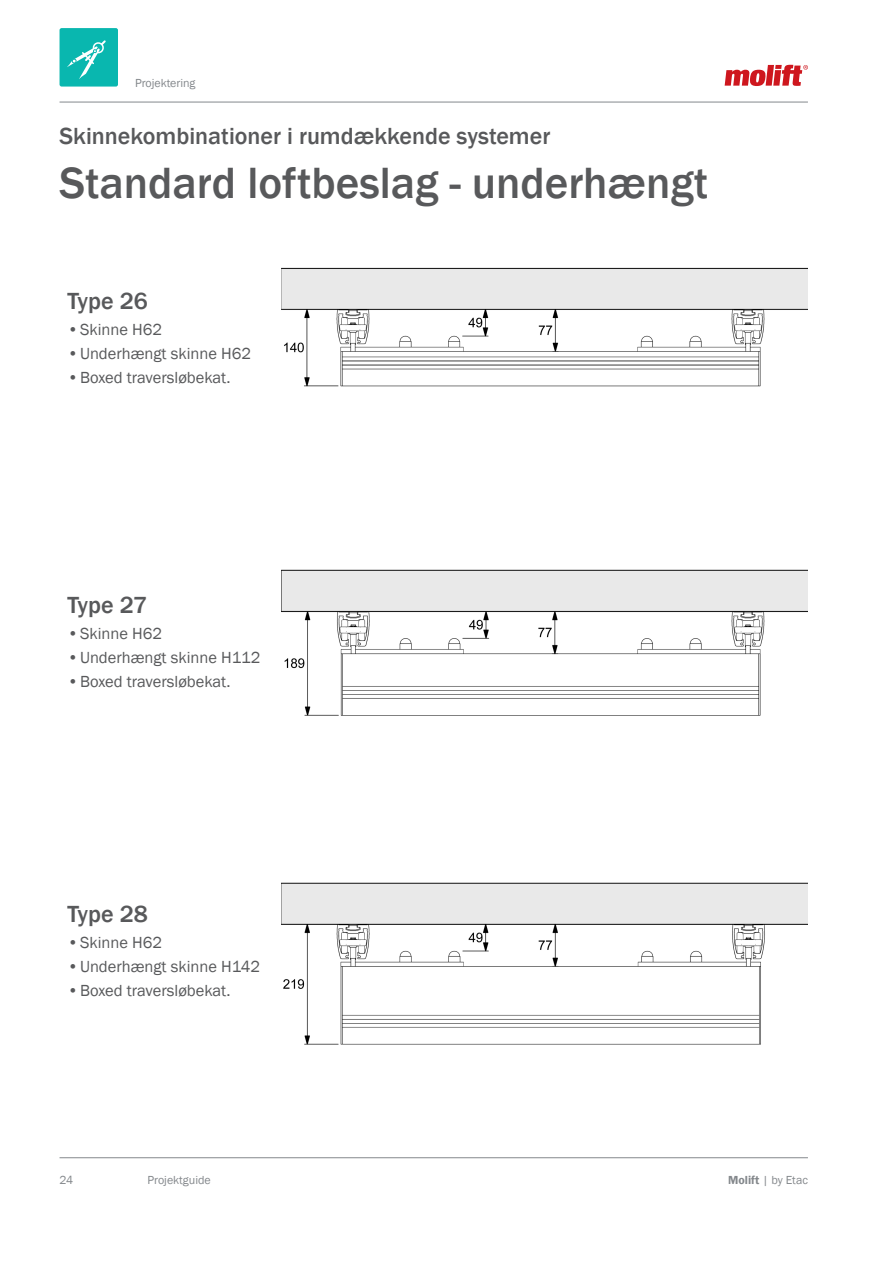
<style>
.page{position:relative;width:893px;height:1263px;background:#fff}
.page>*{position:absolute;margin:0;border:0;box-sizing:border-box;transform-origin:0 0}
.t1{font:500 45px "Franklin Gothic";color:#58595b}
.t2{font:500 24px "Franklin Gothic";color:#58595b}
.t3{font:16.5px "Franklin Gothic";color:#58595b}
.t4{font:12px "Franklin Gothic";color:#84888c}
.s1{font-weight:600}
</style>
<div class="page">
<hr style="left:60px;top:102px;width:748px;height:1px;background:#84888c">
<hr style="left:60px;top:1157px;width:748px;height:1px;background:#84888c">
<div style="left:60px;top:28px;width:58px;height:59px;background:#09b7af;border-radius:2px"></div>
<svg style="left:67px;top:40px;width:39px;height:39px"></svg>
<img style="left:282px;top:267px;width:525px;height:120px">
<img style="left:282px;top:569px;width:525px;height:147px">
<img style="left:282px;top:882px;width:526px;height:163px">
<svg style="left:725px;top:65px;width:83px;height:21px"></svg>
<p class="t4" style="left:135px;top:75px;width:62px">Projektering</p>
<h2 class="t2" style="left:60px;top:122px;width:492px">Skinnekombinationer i rumdækkende systemer</h2>
<h1 class="t1" style="left:60px;top:156px;width:650px">Standard loftbeslag - underhængt</h1>
<h2 class="t2" style="left:67px;top:286px;width:82px">Type 26</h2>
<p class="t3" style="left:67px;top:319px;width:96px">•Skinne H62</p>
<p class="t3" style="left:67px;top:343px;width:185px">•Underhængt skinne H62</p>
<p class="t3" style="left:67px;top:367px;width:165px">•Boxed traversløbekat.</p>
<h2 class="t2" style="left:67px;top:590px;width:81px">Type 27</h2>
<p class="t3" style="left:67px;top:623px;width:96px">•Skinne H62</p>
<p class="t3" style="left:67px;top:647px;width:195px">•Underhængt skinne H112</p>
<p class="t3" style="left:67px;top:671px;width:165px">•Boxed traversløbekat.</p>
<h2 class="t2" style="left:67px;top:899px;width:82px">Type 28</h2>
<p class="t3" style="left:67px;top:932px;width:96px">•Skinne H62</p>
<p class="t3" style="left:67px;top:956px;width:194px">•Underhængt skinne H142</p>
<p class="t3" style="left:67px;top:980px;width:165px">•Boxed traversløbekat.</p>
<p class="t4" style="left:60px;top:1173px;width:15px">24</p>
<p class="t4" style="left:148px;top:1173px;width:65px">Projektguide</p>
<p class="t4" style="left:728px;top:1173px;width:81px"><span class="s1">Molift</span> | by Etac</p>
</div>
